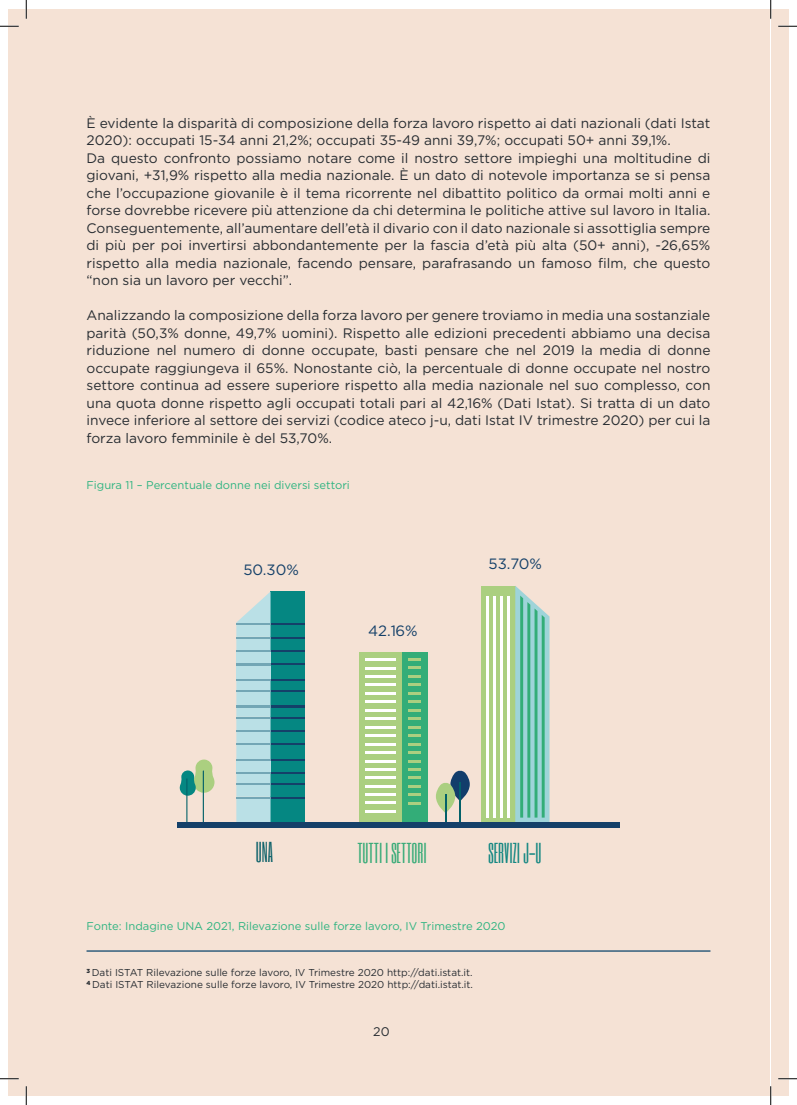
<style>
.page{position:relative;width:797px;height:1105px;background:#fff}
.page>*{position:absolute;margin:0;border:0;box-sizing:border-box;transform-origin:0 0}
.t1{font:23.88px "Six Caps";color:#38ab78}
.t2{font:23.88px "Six Caps";color:#148782}
.t3{font:23.88px "Six Caps";color:#0d6169}
.t4{font:15px "Gotham";color:#144069}
.t5{font:13.75px/17.5px "Gotham";color:#282d32;text-align:justify}
.t6{font:12.5px "Gotham";color:#282d32}
.t7{font:11.25px "Gotham";color:#2fb481}
.t8{font:10px "Gotham";color:#282d32}
</style>
<div class="page">
<div style="left:9px;top:9px;width:761px;height:1087px;background:#f5e2d5"></div>
<div style="left:771px;top:9px;width:17px;height:1087px;background:#f5e2d5"></div>
<hr style="left:86px;top:950px;width:624px;height:2px;background:#0a436b">
<hr style="left:203px;top:770px;width:1px;height:53px;background:#036169">
<svg style="left:180px;top:759px;width:34px;height:37px"></svg>
<hr style="left:186px;top:778px;width:1px;height:47px;background:#036169">
<svg style="left:436px;top:770px;width:34px;height:52px"></svg>
<div style="left:271px;top:591px;width:34px;height:231px;background:#058782"></div>
<hr style="left:236px;top:623px;width:69px;height:2px;background:#144069">
<hr style="left:236px;top:637px;width:69px;height:1px;background:#144069">
<hr style="left:236px;top:650px;width:69px;height:2px;background:#144069">
<hr style="left:236px;top:663px;width:69px;height:2px;background:#144069">
<hr style="left:236px;top:679px;width:69px;height:2px;background:#144069">
<hr style="left:236px;top:690px;width:69px;height:2px;background:#144069">
<hr style="left:236px;top:706px;width:69px;height:1px;background:#144069">
<hr style="left:236px;top:717px;width:69px;height:1px;background:#144069">
<hr style="left:236px;top:730px;width:69px;height:2px;background:#144069">
<hr style="left:236px;top:743px;width:69px;height:2px;background:#144069">
<hr style="left:236px;top:759px;width:69px;height:1px;background:#144069">
<hr style="left:236px;top:772px;width:69px;height:2px;background:#144069">
<hr style="left:236px;top:783px;width:69px;height:2px;background:#144069">
<hr style="left:236px;top:797px;width:69px;height:1px;background:#144069">
<svg style="left:236px;top:592px;width:34px;height:58px"></svg>
<hr style="left:236px;top:623px;width:34px;height:2px;background:#73a6b5">
<hr style="left:236px;top:637px;width:34px;height:1px;background:#73a6b5">
<div style="left:236px;top:652px;width:34px;height:11px;background:#bae0e6"></div>
<div style="left:236px;top:665px;width:34px;height:14px;background:#bae0e6"></div>
<svg style="left:236px;top:681px;width:34px;height:78px;background:#b7dde3"></svg>
<hr style="left:236px;top:650px;width:34px;height:2px;background:#73a6b5">
<hr style="left:236px;top:663px;width:34px;height:2px;background:#73a6b5">
<hr style="left:236px;top:679px;width:34px;height:2px;background:#73a6b5">
<hr style="left:236px;top:690px;width:34px;height:2px;background:#73a6b5">
<hr style="left:236px;top:706px;width:34px;height:1px;background:#73a6b5">
<hr style="left:236px;top:717px;width:34px;height:1px;background:#73a6b5">
<hr style="left:236px;top:730px;width:34px;height:2px;background:#73a6b5">
<hr style="left:236px;top:743px;width:34px;height:2px;background:#73a6b5">
<div style="left:236px;top:760px;width:34px;height:12px;background:#bae0e6"></div>
<svg style="left:236px;top:774px;width:34px;height:48px;background:#b9dee4"></svg>
<hr style="left:236px;top:759px;width:34px;height:1px;background:#73a6b5">
<hr style="left:236px;top:772px;width:34px;height:2px;background:#73a6b5">
<hr style="left:236px;top:783px;width:34px;height:2px;background:#73a6b5">
<hr style="left:236px;top:797px;width:34px;height:1px;background:#73a6b5">
<div style="left:359px;top:653px;width:43px;height:169px;background:#abcf80"></div>
<div style="left:402px;top:653px;width:25px;height:169px;background:#33ad78"></div>
<hr style="left:365px;top:658px;width:31px;height:3px;background:#fff">
<hr style="left:365px;top:666px;width:31px;height:3px;background:#fff">
<hr style="left:365px;top:692px;width:31px;height:3px;background:#fff">
<hr style="left:365px;top:717px;width:31px;height:3px;background:#fff">
<hr style="left:365px;top:743px;width:31px;height:2px;background:#fff">
<hr style="left:365px;top:759px;width:31px;height:3px;background:#fff">
<hr style="left:365px;top:776px;width:31px;height:3px;background:#fff">
<svg style="left:408px;top:743px;width:13px;height:2px"></svg>
<svg style="left:408px;top:751px;width:13px;height:11px"></svg>
<svg style="left:408px;top:658px;width:13px;height:11px"></svg>
<svg style="left:408px;top:675px;width:13px;height:11px"></svg>
<svg style="left:408px;top:692px;width:13px;height:11px"></svg>
<hr style="left:365px;top:675px;width:31px;height:3px;background:#fff">
<hr style="left:365px;top:683px;width:31px;height:3px;background:#fff">
<hr style="left:365px;top:700px;width:31px;height:3px;background:#fff">
<hr style="left:365px;top:709px;width:31px;height:3px;background:#fff">
<hr style="left:365px;top:726px;width:31px;height:3px;background:#fff">
<hr style="left:365px;top:734px;width:31px;height:3px;background:#fff">
<hr style="left:365px;top:785px;width:31px;height:3px;background:#fff">
<hr style="left:365px;top:793px;width:31px;height:3px;background:#fff">
<hr style="left:365px;top:801px;width:31px;height:3px;background:#fff">
<hr style="left:365px;top:810px;width:31px;height:3px;background:#fff">
<hr style="left:365px;top:768px;width:31px;height:3px;background:#fff">
<hr style="left:365px;top:751px;width:31px;height:3px;background:#fff">
<svg style="left:408px;top:768px;width:13px;height:11px"></svg>
<svg style="left:408px;top:785px;width:13px;height:11px"></svg>
<svg style="left:408px;top:802px;width:13px;height:3px"></svg>
<svg style="left:408px;top:734px;width:13px;height:3px"></svg>
<svg style="left:408px;top:709px;width:13px;height:19px"></svg>
<div style="left:481px;top:586px;width:34px;height:236px;background:#abcf80"></div>
<hr style="left:486px;top:596px;width:3px;height:222px;background:#fff">
<hr style="left:493px;top:596px;width:3px;height:222px;background:#fff">
<hr style="left:500px;top:596px;width:3px;height:222px;background:#fff">
<hr style="left:507px;top:596px;width:3px;height:222px;background:#fff">
<svg style="left:515px;top:586px;width:34px;height:236px;background:#84c9ba"></svg>
<div style="left:177px;top:822px;width:442px;height:6px;background:#144069"></div>
<svg style="left:0;top:25px;width:19px;height:2px"></svg>
<svg style="left:778px;top:25px;width:19px;height:2px"></svg>
<svg style="left:0;top:1078px;width:19px;height:1px"></svg>
<svg style="left:778px;top:1078px;width:19px;height:1px"></svg>
<svg style="left:25px;top:0;width:2px;height:19px"></svg>
<svg style="left:25px;top:1086px;width:2px;height:19px"></svg>
<svg style="left:770px;top:0;width:1px;height:19px"></svg>
<svg style="left:770px;top:1086px;width:1px;height:19px"></svg>
<p class="t5" style="left:86px;top:114px;width:625px">È evidente la disparità di composizione della forza lavoro rispetto ai dati nazionali (dati Istat<br>2020): occupati 15-34 anni 21,2%; occupati 35-49 anni 39,7%; occupati 50+ anni 39,1%.</p>
<p class="t5" style="left:86px;top:149px;width:625px">Da questo confronto possiamo notare come il nostro settore impieghi una moltitudine di giovani, +31,9% rispetto alla media nazionale. È un dato di notevole importanza se si pensa che l’occupazione giovanile è il tema ricorrente nel dibattito politico da ormai molti anni e forse dovrebbe ricevere più attenzione da chi determina le politiche attive sul lavoro in Italia.</p>
<p class="t5" style="left:86px;top:219px;width:625px">Conseguentemente, all’aumentare dell’età il divario con il dato nazionale si assottiglia sempre di più per poi invertirsi abbondantemente per la fascia d’età più alta (50+ anni), -26,65% rispetto alla media nazionale, facendo pensare, parafrasando un famoso film, che questo “non sia un lavoro per vecchi”.</p>
<p class="t5" style="left:86px;top:306px;width:625px">Analizzando la composizione della forza lavoro per genere troviamo in media una sostanziale parità (50,3% donne, 49,7% uomini). Rispetto alle edizioni precedenti abbiamo una decisa riduzione nel numero di donne occupate, basti pensare che nel 2019 la media di donne occupate raggiungeva il 65%. Nonostante ciò, la percentuale di donne occupate nel nostro settore continua ad essere superiore rispetto alla media nazionale nel suo complesso, con una quota donne rispetto agli occupati totali pari al 42,16% (Dati Istat). Si tratta di un dato invece inferiore al settore dei servizi (codice ateco j-u, dati Istat IV trimestre 2020) per cui la forza lavoro femminile è del 53,70%.</p>
<p class="t7" style="left:86px;top:477px;width:265px">Figura 11 – Percentuale donne nei diversi settori</p>
<p class="t4" style="left:243px;top:560px;width:57px">50.30%</p>
<p class="t4" style="left:368px;top:621px;width:51px">42.16%</p>
<p class="t4" style="left:488px;top:554px;width:55px">53.70%</p>
<h1 class="t3" style="left:256px;top:835px;width:19px">UNA</h1>
<h1 class="t1" style="left:357px;top:837px;width:71px">TUTTI I SETTORI</h1>
<h1 class="t2" style="left:488px;top:836px;width:54px">SERVIZI J-U</h1>
<p class="t7" style="left:86px;top:918px;width:420px">Fonte: Indagine UNA 2021, Rilevazione sulle forze lavoro, IV Trimestre 2020</p>
<p class="t8" style="left:86px;top:966px;width:387px"><sup>3</sup> Dati ISTAT Rilevazione sulle forze lavoro, IV Trimestre 2020 http://dati.istat.it.</p>
<p class="t8" style="left:86px;top:978px;width:388px"><sup>4</sup> Dati ISTAT Rilevazione sulle forze lavoro, IV Trimestre 2020 http://dati.istat.it.</p>
<p class="t6" style="left:373px;top:1023px;width:18px">20</p>
</div>
